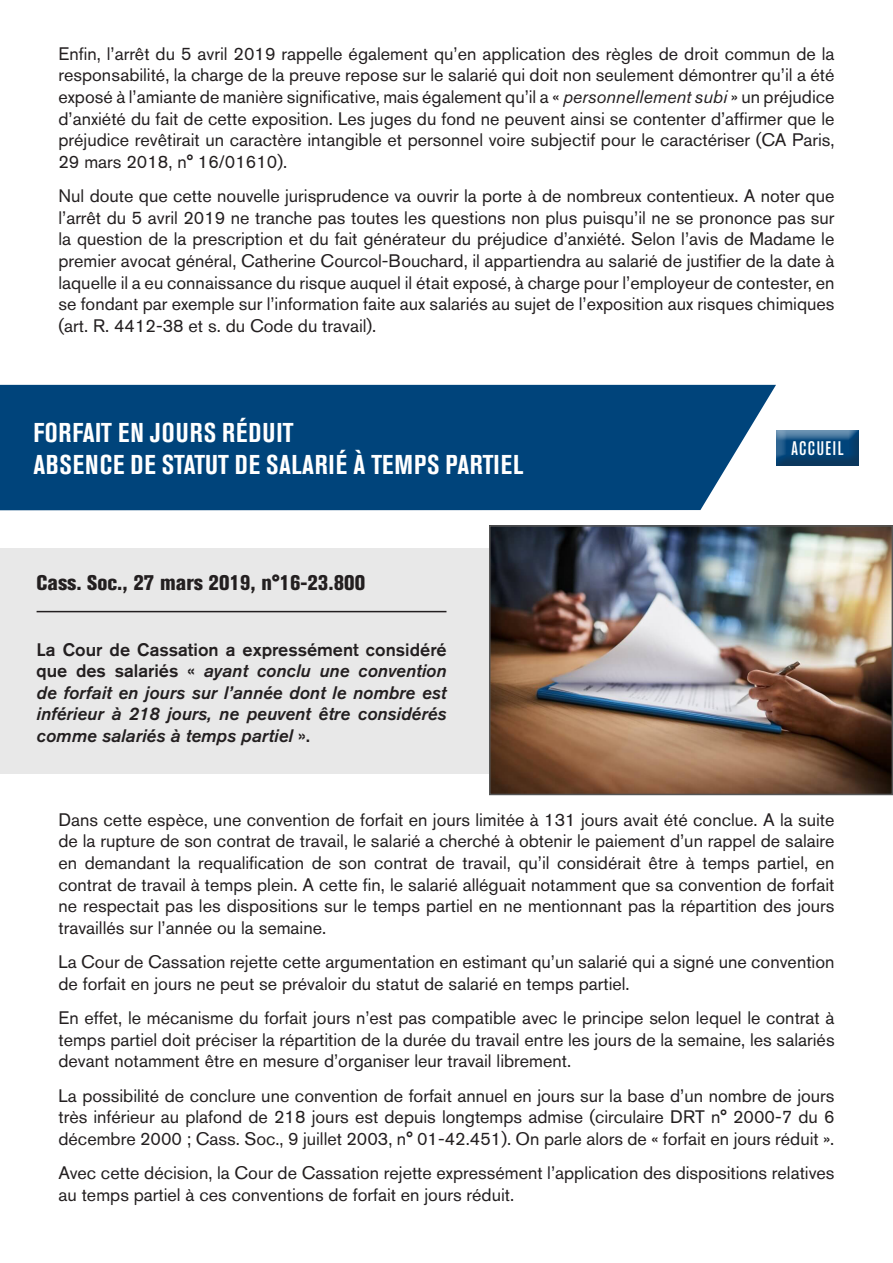
<style>
.page{position:relative;width:893px;height:1263px;background:#fff}
.page>*{position:absolute;margin:0;border:0;box-sizing:border-box;transform-origin:0 0}
.t1{font:700 condensed 27px "Akzidenz Grotesk BE";letter-spacing:.035em;color:#fff}
.t2{font:800 condensed 21px "Akzidenz Grotesk BE";color:#231f20}
.t3{font:500 condensed 19.5px "Akzidenz Grotesk BE";letter-spacing:.075em;color:#fff}
.t4{font:18px/21.6px "Akzidenz Grotesk BE";color:#231f20;text-align:justify}
.t5{font:italic 500 18px/21.6px "Akzidenz Grotesk BE";color:#231f20;text-align:justify}
.s1{font-style:italic}
.s2{font-style:normal}
</style>
<div class="page">
<div style="left:0;top:385px;width:776px;height:125px;background:#00447b"></div>
<div style="left:0;top:549px;width:876px;height:225px;background:#e8e8e8"></div>
<div style="left:767px;top:421px;width:101px;height:50px;background:#fff"></div>
<div style="left:767px;top:424px;width:101px;height:50px;background:#231f20;opacity:.33"></div>
<hr style="left:37px;top:611px;width:409px;height:1px;background:#231f20">
<img style="left:492px;top:528px;width:398px;height:264px">
<div style="left:489px;top:525px;width:404px;height:270px;border:2px solid #555"></div>
<p class="t4" style="left:58px;top:43px;width:778px">Enfin, l’arrêt du 5 avril 2019 rappelle également qu’en application des règles de droit commun de la responsabilité, la charge de la preuve repose sur le salarié qui doit non seulement démontrer qu’il a été exposé à l’amiante de manière significative, mais également qu’il a « <span class="s1">personnellement subi</span> » un préjudice d’anxiété du fait de cette exposition. Les juges du fond ne peuvent ainsi se contenter d’affirmer que le préjudice revêtirait un caractère intangible et personnel voire subjectif pour le caractériser (CA Paris, 29 mars 2018, n° 16/01610).</p>
<p class="t4" style="left:58px;top:185px;width:777px">Nul doute que cette nouvelle jurisprudence va ouvrir la porte à de nombreux contentieux. A noter que l’arrêt du 5 avril 2019 ne tranche pas toutes les questions non plus puisqu’il ne se prononce pas sur la question de la prescription et du fait générateur du préjudice d’anxiété. Selon l’avis de Madame le premier avocat général, Catherine Courcol-Bouchard, il appartiendra au salarié de justifier de la date à laquelle il a eu connaissance du risque auquel il était exposé, à charge pour l’employeur de contester, en se fondant par exemple sur l’information faite aux salariés au sujet de l’exposition aux risques chimiques (art. R. 4412-38 et s. du Code du travail).</p>
<p class="t1" style="left:33px;top:417px;width:261px">FORFAIT EN JOURS RÉDUIT</p>
<p class="t1" style="left:33px;top:449px;width:491px">ABSENCE DE STATUT DE SALARIÉ À TEMPS PARTIEL</p>
<p class="t2" style="left:37px;top:570px;width:330px">Cass. Soc., 27 mars 2019, n°16-23.800</p>
<p class="t5" style="left:37px;top:638px;width:411px"><span class="s2">La Cour de Cassation a expressément considéré que des salariés «</span> ayant conclu une convention de forfait en jours sur l’année dont le nombre est inférieur à 218 jours, ne peuvent être considérés comme salariés à temps partiel <span class="s2">».</span></p>
<p class="t3" style="left:792px;top:437px;width:53px">ACCUEIL</p>
<p class="t4" style="left:58px;top:808px;width:778px">Dans cette espèce, une convention de forfait en jours limitée à 131 jours avait été conclue. A la suite de la rupture de son contrat de travail, le salarié a cherché à obtenir le paiement d’un rappel de salaire en demandant la requalification de son contrat de travail, qu’il considérait être à temps partiel, en contrat de travail à temps plein. A cette fin, le salarié alléguait notamment que sa convention de forfait ne respectait pas les dispositions sur le temps partiel en ne mentionnant pas la répartition des jours travaillés sur l’année ou la semaine.</p>
<p class="t4" style="left:58px;top:951px;width:777px">La Cour de Cassation rejette cette argumentation en estimant qu’un salarié qui a signé une convention de forfait en jours ne peut se prévaloir du statut de salarié en temps partiel.</p>
<p class="t4" style="left:58px;top:1007px;width:778px">En effet, le mécanisme du forfait jours n’est pas compatible avec le principe selon lequel le contrat à temps partiel doit préciser la répartition de la durée du travail entre les jours de la semaine, les salariés devant notamment être en mesure d’organiser leur travail librement.</p>
<p class="t4" style="left:58px;top:1084px;width:778px">La possibilité de conclure une convention de forfait annuel en jours sur la base d’un nombre de jours très inférieur au plafond de 218 jours est depuis longtemps admise (circulaire DRT n° 2000-7 du 6 décembre 2000 ; Cass. Soc., 9 juillet 2003, n° 01-42.451). On parle alors de « forfait en jours réduit ».</p>
<p class="t4" style="left:58px;top:1162px;width:777px">Avec cette décision, la Cour de Cassation rejette expressément l’application des dispositions relatives au temps partiel à ces conventions de forfait en jours réduit.</p>
</div>
